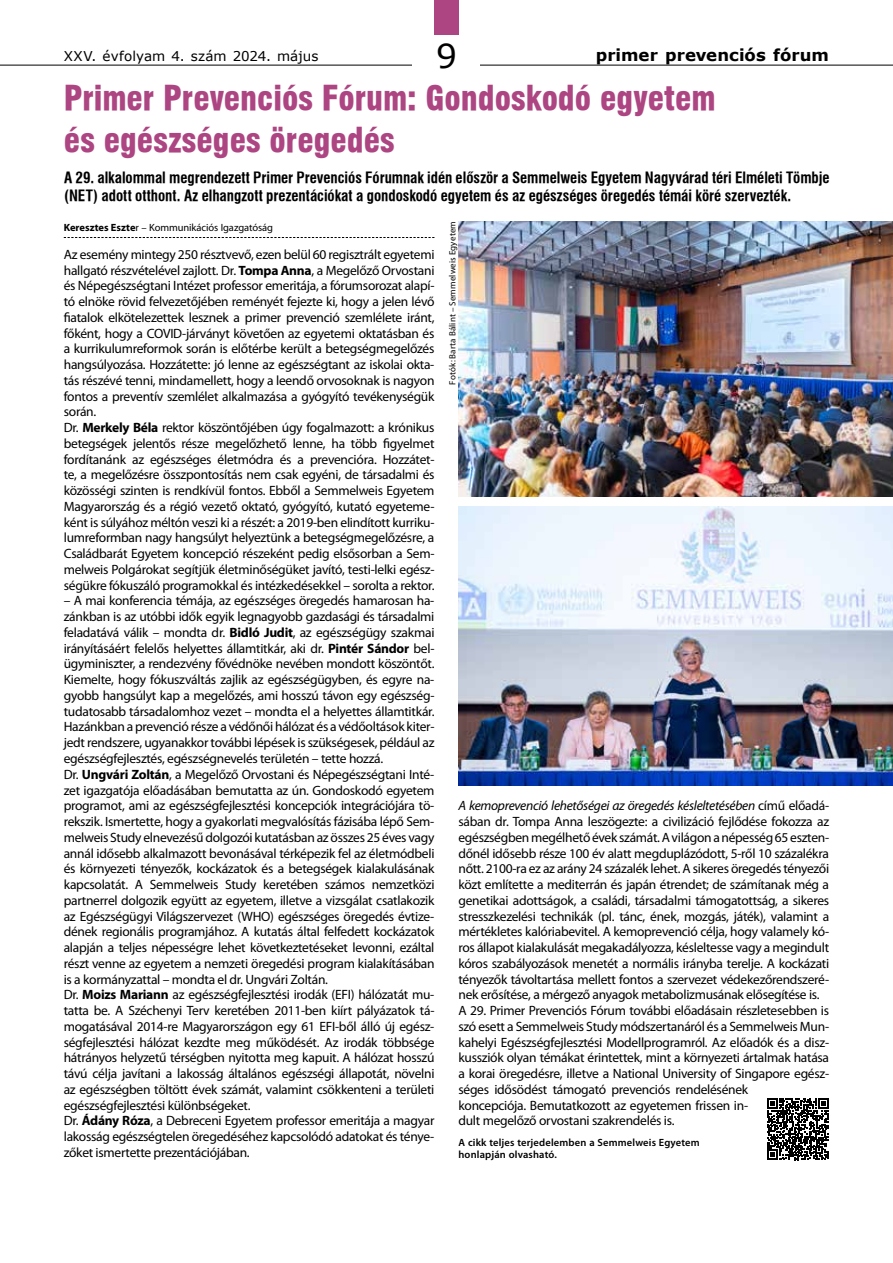
<style>
.page{position:relative;width:893px;height:1263px;background:#fff}
.page>*{position:absolute;margin:0;border:0;box-sizing:border-box;transform-origin:0 0}
.t1{font:33px/42px "Swiss 721 Blk Cn PFL";color:#ad4582}
.t2{font:33px "Verdana";color:#000}
.t3{font:700 16.5px "Verdana";color:#000}
.t4{font:700 15px/18px "Swiss 721 Cn PFL";color:#000}
.t5{font:13.5px/15.8px "Myriad Pro";letter-spacing:-.02em;color:#000}
.t6{font:13.5px "Verdana";color:#000}
.t7{font:600 10.5px/12px "Myriad Pro";letter-spacing:.015em;color:#000}
.t8{font:10.5px "Myriad Pro";letter-spacing:-.01em;color:#000}
.t9{font:9px "Myriad Pro";letter-spacing:.015em;color:#000}
.s1{font-weight:700}
.s2{font-style:italic}
</style>
<div class="page">
<hr style="left:0;top:65px;width:893px;height:1px;background:#000">
<div style="left:413px;top:32px;width:67px;height:45px;background:#fff"></div>
<div style="left:434px;top:0;width:24px;height:34px;background:#ad4582"></div>
<svg style="left:64px;top:237px;width:370px;height:1px"></svg>
<svg style="left:767px;top:1098px;width:62px;height:62px"></svg>
<img style="left:458px;top:221px;width:435px;height:276px">
<img style="left:458px;top:507px;width:435px;height:278px">
<p class="t6" style="left:64px;top:47px;width:256px">XXV. évfolyam 4. szám 2024. május</p>
<h1 class="t2" style="left:436px;top:35px;width:22px">9</h1>
<p class="t3" style="left:596px;top:44px;width:234px">primer prevenciós fórum</p>
<h1 class="t1" style="left:64px;top:77px;width:653px">Primer Prevenciós Fórum: Gondoskodó egyetem és egészséges öregedés</h1>
<p class="t4" style="left:64px;top:169px;width:767px">A 29. alkalommal megrendezett Primer Prevenciós Fórumnak idén először a Semmelweis Egyetem Nagyvárad téri Elméleti Tömbje (NET) adott otthont. Az elhangzott prezentációkat a gondoskodó egyetem és az egészséges öregedés témái köré szervezték.</p>
<p class="t8" style="left:64px;top:221px;width:211px"><span class="s1">Keresztes Eszte</span>r – Kommunikációs Igazgatóság</p>
<p class="t5" style="left:64px;top:246px;width:372px">Az esemény mintegy 250 résztvevő, ezen belül 60 regisztrált egyetemi hallgató részvételével zajlott. Dr. <span class="s1">Tompa Anna</span>, a Megelőző Orvostani és Népegészségtani Intézet professor emeritája, a fórumsorozat alapí&shy;tó elnöke rövid felvezetőjében reményét fejezte ki, hogy a jelen lévő fiatalok elkötelezettek lesznek a primer prevenció szemlélete iránt, főként, hogy a COVID-járványt követően az egyetemi oktatásban és a kurrikulumreformok során is előtérbe került a betegségmegelőzés hangsúlyozása. Hozzátette: jó lenne az egészségtant az iskolai okta&shy;tás részévé tenni, mindamellett, hogy a leendő orvosoknak is nagyon fontos a preventív szemlélet alkalmazása a gyógyító tevékenységük során.<br>Dr. <span class="s1">Merkely Béla</span> rektor köszöntőjében úgy fogalmazott: a krónikus betegségek jelentős része megelőzhető lenne, ha több figyelmet fordítanánk az egészséges életmódra és a prevencióra. Hozzátet&shy;te, a megelőzésre összpontosítás nem csak egyéni, de társadalmi és közösségi szinten is rendkívül fontos. Ebből a Semmelweis Egyetem Magyarország és a régió vezető oktató, gyógyító, kutató egyeteme&shy;ként is súlyához méltón veszi ki a részét: a 2019-ben elindított kurriku&shy;lumreformban nagy hangsúlyt helyeztünk a betegségmegelőzésre, a Családbarát Egyetem koncepció részeként pedig elsősorban a Sem&shy;melweis Polgárokat segítjük életminőségüket javító, testi-lelki egész&shy;ségükre fókuszáló programokkal és intézkedésekkel – sorolta a rektor.</p>
<p class="t5" style="left:64px;top:593px;width:372px">– A mai konferencia témája, az egészséges öregedés hamarosan ha&shy;zánkban is az utóbbi idők egyik legnagyobb gazdasági és társadalmi feladatává válik – mondta dr. <span class="s1">Bidló Judit</span>, az egészségügy szakmai irányításáért felelős helyettes államtitkár, aki dr. <span class="s1">Pintér Sándor</span> bel&shy;ügyminiszter, a rendezvény fővédnöke nevében mondott köszöntőt.<br>Kiemelte, hogy fókuszváltás zajlik az egészségügyben, és egyre na&shy;gyobb hangsúlyt kap a megelőzés, ami hosszú távon egy egészség&shy;tudatosabb társadalomhoz vezet – mondta el a helyettes államtitkár.<br>Hazánkban a prevenció része a védőnői hálózat és a védőoltások kiter&shy;jedt rendszere, ugyanakkor további lépések is szükségesek, például az egészségfejlesztés, egészségnevelés területén – tette hozzá.<br>Dr. <span class="s1">Ungvári Zoltán</span>, a Megelőző Orvostani és Népegészségtani Inté&shy;zet igazgatója előadásában bemutatta az ún. Gondoskodó egyetem programot, ami az egészségfejlesztési koncepciók integrációjára tö&shy;rekszik. Ismertette, hogy a gyakorlati megvalósítás fázisába lépő Sem&shy;melweis Study elnevezésű dolgozói kutatásban az összes 25 éves vagy annál idősebb alkalmazott bevonásával térképezik fel az életmódbeli és környezeti tényezők, kockázatok és a betegségek kialakulásának kapcsolatát. A Semmelweis Study keretében számos nemzetközi partnerrel dolgozik együtt az egyetem, illetve a vizsgálat csatlakozik az Egészségügyi Világszervezet (WHO) egészséges öregedés évtize&shy;dének regionális programjához. A kutatás által felfedett kockázatok alapján a teljes népességre lehet következtetéseket levonni, ezáltal részt venne az egyetem a nemzeti öregedési program kialakításában is a kormányzattal – mondta el dr. Ungvári Zoltán.<br>Dr. <span class="s1">Moizs Mariann</span> az egészségfejlesztési irodák (EFI) hálózatát mu&shy;tatta be. A Széchenyi Terv keretében 2011-ben kiírt pályázatok tá&shy;mogatásával 2014-re Magyarországon egy 61 EFI-ből álló új egész&shy;ségfejlesztési hálózat kezdte meg működését. Az irodák többsége hátrányos helyzetű térségben nyitotta meg kapuit. A hálózat hosszú távú célja javítani a lakosság általános egészségi állapotát, növelni az egészségben töltött évek számát, valamint csökkenteni a területi egészségfejlesztési különbségeket.<br>Dr. <span class="s1">Ádány Róza</span>, a Debreceni Egyetem professor emeritája a magyar lakosság egészségtelen öregedéséhez kapcsolódó adatokat és ténye&shy;zőket ismertette prezentációjában.</p>
<p class="t9" style="left:447px;top:385px;width:165px;rotate:-90deg">Fotók: Barta Bálint – Semmelweis Egyetem</p>
<p class="t5" style="left:458px;top:798px;width:372px"><span class="s2">A kemoprevenció lehetőségei az öregedés késleltetésében</span> című előadá&shy;sában dr. Tompa Anna leszögezte: a civilizáció fejlődése fokozza az egészségben megélhető évek számát. A világon a népesség 65 eszten&shy;dőnél idősebb része 100 év alatt megduplázódott, 5-ről 10 százalékra nőtt. 2100-ra ez az arány 24 százalék lehet. A sikeres öregedés tényezői közt említette a mediterrán és japán étrendet; de számítanak még a genetikai adottságok, a családi, társadalmi támogatottság, a sikeres stresszkezelési technikák (pl. tánc, ének, mozgás, játék), valamint a mértékletes kalóriabevitel. A kemoprevenció célja, hogy valamely kó&shy;ros állapot kialakulását megakadályozza, késleltesse vagy a megindult kóros szabályozások menetét a normális irányba terelje. A kockázati tényezők távoltartása mellett fontos a szervezet védekezőrendszeré&shy;nek erősítése, a mérgező anyagok metabolizmusának elősegítése is.<br>A 29. Primer Prevenciós Fórum további előadásain részletesebben is szó esett a Semmelweis Study módszertanáról és a Semmelweis Mun&shy;kahelyi Egészségfejlesztési Modellprogramról. Az előadók és a disz&shy;kussziók olyan témákat érintettek, mint a környezeti ártalmak hatása a korai öregedésre, illetve a National University of Singapore egész&shy;séges idősödést támogató prevenciós rendelésének<br>koncepciója. Bemutatkozott az egyetemen frissen in-<br>dult megelőző orvostani szakrendelés is.</p>
<p class="t7" style="left:458px;top:1137px;width:243px">A cikk teljes terjedelemben a Semmelweis Egyetem honlapján olvasható.</p>
</div>
